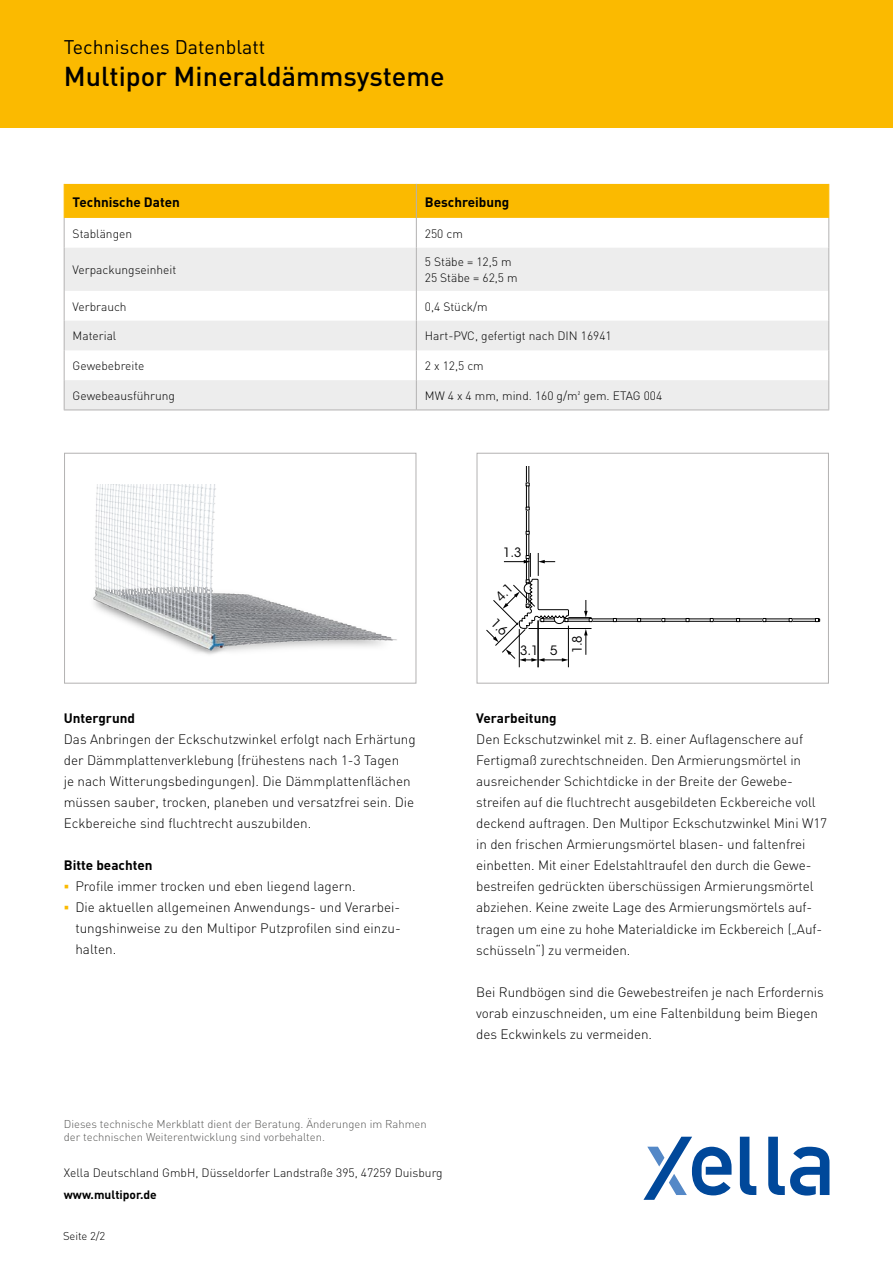
<style>
.page{position:relative;width:893px;height:1263px;background:#fff}
.page>*{position:absolute;margin:0;border:0;box-sizing:border-box;transform-origin:0 0}
.t1{font:500 27px "DIN";color:#000}
.t2{font:19.5px "DIN";color:#000}
.t3{font:300 13.5px/21px "DIN";letter-spacing:-.005em;color:#000}
.t4{font:700 13.5px "DIN";color:#000}
.t5{font:12.75px "ITC Avant Garde Std";letter-spacing:-.005em;color:#000}
.t6{font:300 12px/16.5px "DIN";color:#000}
.t7{font:300 12px "DIN Pro";color:#000}
.t8{font:700 12px "DIN";color:#000}
.t9{font:300 11.25px/13.5px "DIN Pro";color:#575756}
.t10{font:300 11.25px "DIN";letter-spacing:-.01em;color:#000}
.s1{color:#fbba00}
</style>
<div class="page">
<div style="left:0;top:0;width:893px;height:128px;background:#fbba00"></div>
<div style="left:65px;top:184px;width:763px;height:34px;background:#fbba00"></div>
<svg style="left:65px;top:248px;width:763px;height:102px;fill:#ededed"></svg>
<div style="left:65px;top:380px;width:763px;height:30px;background:#ededed"></div>
<hr style="left:416px;top:184px;width:1px;height:34px;background:#b3b2b2">
<hr style="left:416px;top:218px;width:1px;height:30px;background:#b3b2b2">
<hr style="left:828px;top:218px;width:1px;height:30px;background:#b3b2b2">
<hr style="left:416px;top:248px;width:1px;height:43px;background:#b3b2b2">
<hr style="left:828px;top:248px;width:1px;height:43px;background:#b3b2b2">
<hr style="left:416px;top:291px;width:1px;height:30px;background:#b3b2b2">
<hr style="left:828px;top:291px;width:1px;height:30px;background:#b3b2b2">
<svg style="left:416px;top:321px;width:1px;height:29px"></svg>
<svg style="left:828px;top:321px;width:1px;height:29px"></svg>
<hr style="left:416px;top:350px;width:1px;height:30px;background:#b3b2b2">
<hr style="left:828px;top:350px;width:1px;height:30px;background:#b3b2b2">
<hr style="left:416px;top:380px;width:1px;height:30px;background:#b3b2b2">
<hr style="left:828px;top:380px;width:1px;height:30px;background:#b3b2b2">
<hr style="left:64px;top:218px;width:1px;height:30px;background:#b3b2b2">
<hr style="left:64px;top:248px;width:1px;height:43px;background:#b3b2b2">
<hr style="left:64px;top:291px;width:1px;height:30px;background:#b3b2b2">
<svg style="left:64px;top:321px;width:1px;height:29px"></svg>
<hr style="left:64px;top:350px;width:1px;height:30px;background:#b3b2b2">
<hr style="left:64px;top:380px;width:1px;height:30px;background:#b3b2b2">
<hr style="left:64px;top:184px;width:1px;height:34px;background:#fbba00">
<hr style="left:828px;top:184px;width:1px;height:34px;background:#fbba00">
<hr style="left:64px;top:410px;width:352px;height:1px;background:#b3b2b2">
<hr style="left:416px;top:410px;width:413px;height:1px;background:#b3b2b2">
<div style="left:64px;top:453px;width:352px;height:230px;border:1px solid #b3b2b2"></div>
<div style="left:477px;top:453px;width:352px;height:230px;border:1px solid #b3b2b2"></div>
<img style="left:93px;top:485px;width:304px;height:170px">
<div style="left:540px;top:618px;width:280px;height:4px;border:1px solid #000"></div>
<svg style="left:613px;top:618px;width:4px;height:4px"></svg>
<svg style="left:637px;top:618px;width:4px;height:4px"></svg>
<svg style="left:661px;top:618px;width:4px;height:4px"></svg>
<svg style="left:686px;top:618px;width:3px;height:4px"></svg>
<svg style="left:710px;top:618px;width:4px;height:4px"></svg>
<svg style="left:736px;top:618px;width:4px;height:4px"></svg>
<svg style="left:762px;top:618px;width:4px;height:4px"></svg>
<svg style="left:789px;top:618px;width:3px;height:4px"></svg>
<svg style="left:815px;top:618px;width:4px;height:4px"></svg>
<hr style="left:519px;top:629px;width:1px;height:38px;background:#000">
<hr style="left:538px;top:620px;width:1px;height:47px;background:#000">
<hr style="left:568px;top:626px;width:1px;height:41px;background:#000">
<svg style="left:643px;top:1137px;width:88px;height:63px"></svg>
<svg style="left:740px;top:1137px;width:16px;height:58px"></svg>
<svg style="left:768px;top:1137px;width:61px;height:58px"></svg>
<svg style="left:486px;top:467px;width:106px;height:195px"></svg>
<h2 class="t2" style="left:64px;top:35px;width:203px">Technisches Datenblatt</h2>
<h1 class="t1" style="left:64px;top:59px;width:382px">Multipor Mineraldämmsysteme</h1>
<p class="t4" style="left:73px;top:193px;width:109px">Technische Daten</p>
<p class="t4" style="left:425px;top:193px;width:86px">Beschreibung</p>
<p class="t6" style="left:73px;top:225px;width:61px">Stablängen</p>
<p class="t6" style="left:425px;top:225px;width:40px">250 cm</p>
<p class="t6" style="left:73px;top:261px;width:105px">Verpackungseinheit</p>
<p class="t6" style="left:425px;top:253px;width:94px">5 Stäbe = 12,5 m<br>25 Stäbe = 62,5 m</p>
<p class="t6" style="left:73px;top:298px;width:55px">Verbrauch</p>
<p class="t6" style="left:425px;top:298px;width:64px">0,4 Stück/m</p>
<p class="t6" style="left:73px;top:328px;width:45px">Material</p>
<p class="t6" style="left:425px;top:328px;width:188px">Hart-PVC, gefertigt nach DIN 16941</p>
<p class="t6" style="left:73px;top:357px;width:73px">Gewebebreite</p>
<p class="t6" style="left:425px;top:357px;width:60px">2 x 12,5 cm</p>
<p class="t6" style="left:73px;top:387px;width:104px">Gewebeausführung</p>
<p class="t7" style="left:425px;top:386px;width:239px">MW 4 x 4 mm, mind. 160 g/m² gem. ETAG 004</p>
<p class="t5" style="left:544px;top:386px;width:108px">Gewebe 12,5 cm</p>
<p class="t4" style="left:64px;top:710px;width:73px">Untergrund</p>
<p class="t3" style="left:64px;top:729px;width:353px">Das Anbringen der Eckschutzwinkel erfolgt nach Erhärtung der Dämmplattenverklebung (frühestens nach 1-3 Tagen<br>je nach Witterungsbedingungen). Die Dämmplattenflächen müssen sauber, trocken, planeben und versatzfrei sein. Die Eckbereiche sind fluchtrecht auszubilden.</p>
<p class="t4" style="left:64px;top:857px;width:90px">Bitte beachten</p>
<p class="t3" style="left:64px;top:876px;width:293px"><span class="s1">▪</span> Profile immer trocken und eben liegend lagern.</p>
<p class="t3" style="left:75px;top:897px;width:327px;text-align:justify;text-indent:-12px"><span class="s1">▪</span> Die aktuellen allgemeinen Anwendungs- und Verarbei&shy;tungshinweise zu den Multipor Putzprofilen sind einzu&shy;halten.</p>
<p class="t9" style="left:64px;top:1116px;width:364px">Dieses technische Merkblatt dient der Beratung. Änderungen im Rahmen der technischen Weiterentwicklung sind vorbehalten.</p>
<p class="t6" style="left:64px;top:1164px;width:380px">Xella Deutschland GmbH, Düsseldorfer Landstraße 395, 47259 Duisburg</p>
<p class="t8" style="left:64px;top:1187px;width:95px">www.multipor.de</p>
<p class="t10" style="left:63px;top:1229px;width:44px">Seite 2/2</p>
<p class="t5" style="left:503px;top:545px;width:20px">1.3</p>
<p class="t5" style="left:520px;top:642px;width:39px">3.1 5</p>
<p class="t5" style="left:569px;top:653px;width:19px;rotate:-90deg">1.8</p>
<p class="t4" style="left:476px;top:710px;width:82px">Verarbeitung</p>
<p class="t3" style="left:476px;top:729px;width:352px">Den Eckschutzwinkel mit z. B. einer Auflagenschere auf Fertigmaß zurechtschneiden. Den Armierungsmörtel in ausreichender Schichtdicke in der Breite der Gewebe&shy;streifen auf die fluchtrecht ausgebildeten Eckbereiche voll deckend auftragen. Den Multipor Eckschutzwinkel Mini W17 in den frischen Armierungsmörtel blasen- und faltenfrei einbetten. Mit einer Edelstahltraufel den durch die Gewe&shy;bestreifen gedrückten überschüssigen Armierungsmörtel abziehen. Keine zweite Lage des Armierungsmörtels auf&shy;tragen um eine zu hohe Materialdicke im Eckbereich („Auf&shy;schüsseln“) zu vermeiden.</p>
<p class="t3" style="left:476px;top:981px;width:349px">Bei Rundbögen sind die Gewebestreifen je nach Erfordernis vorab einzuschneiden, um eine Faltenbildung beim Biegen des Eckwinkels zu vermeiden.</p>
</div>
